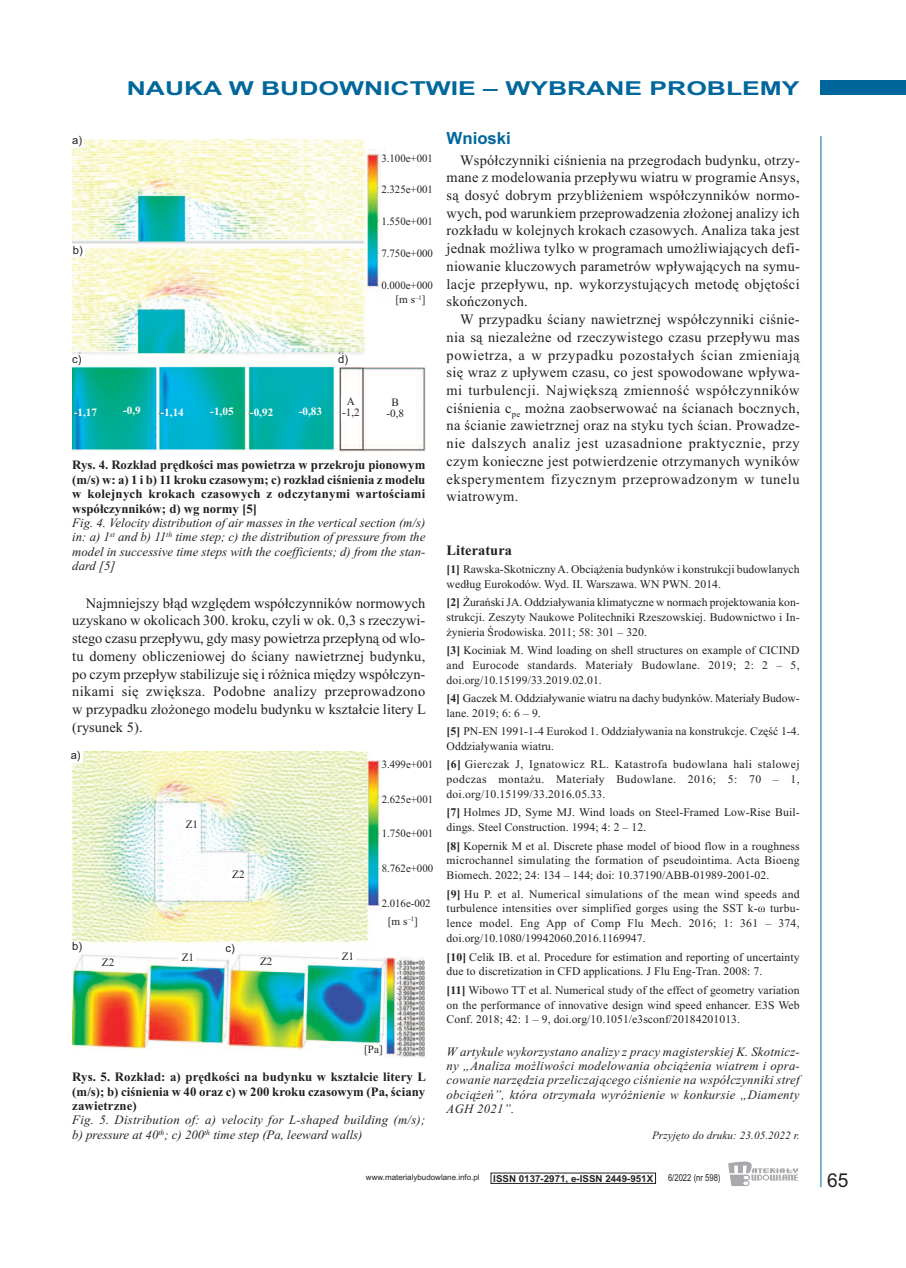
<style>
.page{position:relative;width:906px;height:1268px;background:#fff}
.page>*{position:absolute;margin:0;border:0;box-sizing:border-box;transform-origin:0 0}
.t1{font:700 19.2px "Arial";color:#00679d;scale:1.38 1}
.t2{font:19.2px "Arial";color:#231f20}
.t3{font:700 16.8px "Arial";color:#00679d}
.t4{font:14.4px/17.7px "Times New Roman";letter-spacing:.025em;color:#231f20;text-align:justify}
.t5{font:700 14.4px "Times New Roman";letter-spacing:.005em;color:#231f20}
.t6{font:italic 12.75px/14.4px "Times New Roman";letter-spacing:.02em;color:#231f20;text-align:justify}
.t7{font:700 12.75px/14.4px "Times New Roman";letter-spacing:.005em;color:#231f20;text-align:justify}
.t8{font:11.7px/14.9px "Times New Roman";letter-spacing:.005em;color:#231f20;text-align:justify}
.t9{font:11.25px/11.2px "Times New Roman";color:#231f20;text-align:center}
.t10{font:700 11.25px "Times New Roman";color:#fff}
.t11{font:italic 11.25px "Times New Roman";letter-spacing:.005em;color:#231f20}
.t12{font:11.25px "Arial";color:#231f20}
.t13{font:700 9.6px "Arial";color:#231f20}
.t14{font:9.6px "Arial";color:#231f20;scale:.8 1}
.t15{font:7.95px "Arial";color:#231f20}
.s1{font-weight:700}
</style>
<div class="page">
<div style="left:821px;top:81px;width:85px;height:14px;background:#00679d"></div>
<hr style="left:820px;top:136px;width:1px;height:1050px;background:#00679d">
<svg style="left:728px;top:1161px;width:70px;height:24px"></svg>
<img style="left:72px;top:751px;width:353px;height:306px">
<img style="left:73px;top:140px;width:352px;height:311px">
<div style="left:395px;top:295px;width:31px;height:13px;background:#fff"></div>
<div style="left:388px;top:916px;width:30px;height:13px;background:#fff"></div>
<div style="left:364px;top:1044px;width:20px;height:14px;background:#fff"></div>
<div style="left:341px;top:397px;width:19px;height:23px;background:#fff"></div>
<div style="left:386px;top:398px;width:18px;height:23px;background:#fff"></div>
<div style="left:381px;top:154px;width:53px;height:137px;background:#fff"></div>
<div style="left:382px;top:760px;width:53px;height:149px;background:#fff"></div>
<div style="left:72px;top:136px;width:12px;height:12px;background:#fff"></div>
<div style="left:71px;top:750px;width:11px;height:12px;background:#fff"></div>
<div style="left:72px;top:941px;width:12px;height:11px;background:#fff"></div>
<div style="left:225px;top:943px;width:12px;height:11px;background:#fff"></div>
<div style="left:73px;top:246px;width:12px;height:11px;background:#fff"></div>
<div style="left:72px;top:355px;width:12px;height:11px;background:#fff"></div>
<div style="left:338px;top:355px;width:12px;height:11px;background:#fff"></div>
<div style="left:184px;top:819px;width:16px;height:11px;background:#fff"></div>
<div style="left:230px;top:870px;width:17px;height:11px;background:#fff"></div>
<div style="left:100px;top:958px;width:16px;height:10px;background:#fff"></div>
<div style="left:258px;top:957px;width:16px;height:12px;background:#fff"></div>
<div style="left:180px;top:952px;width:16px;height:12px;background:#fff"></div>
<div style="left:340px;top:952px;width:16px;height:12px;background:#fff"></div>
<h1 class="t1" style="left:127px;top:77px;width:489px">NAUKA W BUDOWNICTWIE – WYBRANE PROBLEMY</h1>
<p class="t12" style="left:72px;top:134px;width:11px">a)</p>
<p class="t12" style="left:73px;top:243px;width:11px">b)</p>
<p class="t12" style="left:72px;top:352px;width:11px">c)</p>
<p class="t12" style="left:338px;top:352px;width:11px">d)</p>
<p class="t9" style="left:381px;top:152px;width:53px">3.100e+001</p>
<p class="t9" style="left:381px;top:184px;width:53px">2.325e+001</p>
<p class="t9" style="left:381px;top:216px;width:53px">1.550e+001</p>
<p class="t9" style="left:381px;top:247px;width:53px">7.750e+000</p>
<p class="t9" style="left:381px;top:279px;width:53px">0.000e+000</p>
<p class="t9" style="left:395px;top:294px;width:32px">[m s<sup>–1</sup>]</p>
<p class="t9" style="left:347px;top:395px;width:10px">A</p>
<p class="t10" style="left:74px;top:405px;width:25px">-1,17</p>
<p class="t10" style="left:123px;top:403px;width:19px">-0,9</p>
<p class="t10" style="left:161px;top:405px;width:25px">-1,14</p>
<p class="t10" style="left:210px;top:404px;width:25px">-1,05</p>
<p class="t10" style="left:250px;top:405px;width:25px">-0,92</p>
<p class="t10" style="left:299px;top:405px;width:25px">-0,83</p>
<p class="t9" style="left:342px;top:406px;width:19px">-1,2</p>
<p class="t9" style="left:386px;top:396px;width:19px">B -0,8</p>
<p class="t7" style="left:72px;top:457px;width:354px">Rys. 4. Rozkład prędkości mas powietrza w przekroju pionowym (m/s) w: a) 1 i b) 11 kroku czasowym; c) rozkład ciśnienia z modelu w kolejnych krokach czasowych z odczytanymi wartościami współczynników; d) wg normy [5]</p>
<p class="t6" style="left:72px;top:515px;width:354px">Fig. 4. Velocity distribution of air masses in the vertical section (m/s) in: a) 1<sup>st</sup> and b) 11<sup>th</sup> time step; c) the distribution of pressure from the model in successive time steps with the coefficients; d) from the stan&shy;dard [5]</p>
<p class="t4" style="left:72px;top:593px;width:355px;text-indent:14px">Najmniejszy błąd względem współczynników normowych uzyskano w okolicach 300. kroku, czyli w ok. 0,3 s rzeczywi&shy;stego czasu przepływu, gdy masy powietrza przepłyną od wlo&shy;tu domeny obliczeniowej do ściany nawietrznej budynku, po czym przepływ stabilizuje się i różnica między współczyn&shy;nikami się zwiększa. Podobne analizy przeprowadzono w przypadku złożonego modelu budynku w kształcie litery L (rysunek 5).</p>
<p class="t12" style="left:71px;top:748px;width:11px">a)</p>
<p class="t9" style="left:186px;top:818px;width:14px">Z1</p>
<p class="t9" style="left:232px;top:868px;width:14px">Z2</p>
<p class="t12" style="left:72px;top:938px;width:11px">b)</p>
<p class="t12" style="left:225px;top:940px;width:11px">c)</p>
<p class="t9" style="left:182px;top:951px;width:14px">Z1</p>
<p class="t9" style="left:342px;top:950px;width:14px">Z1</p>
<p class="t9" style="left:102px;top:956px;width:14px">Z2</p>
<p class="t9" style="left:260px;top:955px;width:14px">Z2</p>
<p class="t9" style="left:382px;top:758px;width:53px">3.499e+001</p>
<p class="t9" style="left:382px;top:793px;width:53px">2.625e+001</p>
<p class="t9" style="left:382px;top:827px;width:53px">1.750e+001</p>
<p class="t9" style="left:382px;top:862px;width:53px">8.762e+000</p>
<p class="t9" style="left:382px;top:897px;width:50px">2.016e-002</p>
<p class="t9" style="left:388px;top:915px;width:32px">[m s<sup>–1</sup>]</p>
<p class="t9" style="left:364px;top:1042px;width:20px">[Pa]</p>
<p class="t7" style="left:72px;top:1069px;width:355px">Rys. 5. Rozkład: a) prędkości na budynku w kształcie litery L (m/s); b) ciśnienia w 40 oraz c) w 200 kroku czasowym (Pa, ściany zawietrzne)</p>
<p class="t6" style="left:72px;top:1112px;width:354px">Fig. 5. Distribution of: a) velocity for L-shaped building (m/s); b) pressure at 40<sup>th</sup>; c) 200<sup>th</sup> time step (Pa, leeward walls)</p>
<h2 class="t3" style="left:446px;top:129px;width:66px">Wnioski</h2>
<p class="t4" style="left:446px;top:151px;width:355px;text-indent:14px">Współczynniki ciśnienia na przegrodach budynku, otrzy&shy;mane z modelowania przepływu wiatru w programie Ansys, są dosyć dobrym przybliżeniem współczynników normo&shy;wych, pod warunkiem przeprowadzenia złożonej analizy ich rozkładu w kolejnych krokach czasowych. Analiza taka jest jednak możliwa tylko w programach umożliwiających defi&shy;niowanie kluczowych parametrów wpływających na symu&shy;lacje przepływu, np. wykorzystujących metodę objętości skończonych.</p>
<p class="t4" style="left:446px;top:310px;width:355px;text-indent:14px">W przypadku ściany nawietrznej współczynniki ciśnie&shy;nia są niezależne od rzeczywistego czasu przepływu mas powietrza, a w przypadku pozostałych ścian zmieniają się wraz z upływem czasu, co jest spowodowane wpływa&shy;mi turbulencji. Największą zmienność współczynników ciśnienia c<sub>pe</sub> można zaobserwować na ścianach bocznych, na ścianie zawietrznej oraz na styku tych ścian. Prowadze&shy;nie dalszych analiz jest uzasadnione praktycznie, przy czym konieczne jest potwierdzenie otrzymanych wyników eksperymentem fizycznym przeprowadzonym w tunelu wiatrowym.</p>
<p class="t5" style="left:446px;top:541px;width:67px">Literatura</p>
<p class="t8" style="left:446px;top:561px;width:354px"><span class="s1">[1]</span> Rawska-SkotnicznyA. Obciążenia budynków i konstrukcji budowlanych według Eurokodów. Wyd. II. Warszawa. WN PWN. 2014.</p>
<p class="t8" style="left:446px;top:594px;width:354px"><span class="s1">[2]</span> Żurański JA. Oddziaływania klimatyczne w normach projektowania kon&shy;strukcji. Zeszyty Naukowe Politechniki Rzeszowskiej. Budownictwo i In&shy;żynieria Środowiska. 2011; 58: 301 – 320.</p>
<p class="t8" style="left:446px;top:642px;width:354px"><span class="s1">[3]</span> Kociniak M. Wind loading on shell structures on example of CICIND and Eurocode standards. Materiały Budowlane. 2019; 2: 2 – 5, doi.org/10.15199/33.2019.02.01.</p>
<p class="t8" style="left:446px;top:690px;width:354px"><span class="s1">[4]</span> Gaczek M. Oddziaływanie wiatru na dachy budynków. Materiały Budow&shy;lane. 2019; 6: 6 – 9.</p>
<p class="t8" style="left:446px;top:723px;width:354px"><span class="s1">[5]</span> PN-EN 1991-1-4 Eurokod 1. Oddziaływania na konstrukcje. Część 1-4.<br>Oddziaływania wiatru.</p>
<p class="t8" style="left:446px;top:756px;width:354px"><span class="s1">[6]</span> Gierczak J, Ignatowicz RL. Katastrofa budowlana hali stalowej podczas montażu. Materiały Budowlane. 2016; 5: 70 – 1, doi.org/10.15199/33.2016.05.33.</p>
<p class="t8" style="left:446px;top:804px;width:354px"><span class="s1">[7]</span> Holmes JD, Syme MJ. Wind loads on Steel-Framed Low-Rise Buil&shy;dings. Steel Construction. 1994; 4: 2 – 12.</p>
<p class="t8" style="left:446px;top:837px;width:354px"><span class="s1">[8]</span> Kopernik M et al. Discrete phase model of biood flow in a roughness microchannel simulating the formation of pseudointima. Acta Bioeng Biomech. 2022; 24: 134 – 144; doi: 10.37190/ABB-01989-2001-02.</p>
<p class="t8" style="left:446px;top:886px;width:354px"><span class="s1">[9]</span> Hu P. et al. Numerical simulations of the mean wind speeds and turbulence intensities over simplified gorges using the SST k-ω turbu&shy;lence model. Eng App of Comp Flu Mech. 2016; 1: 361 – 374, doi.org/10.1080/19942060.2016.1169947.</p>
<p class="t8" style="left:446px;top:948px;width:354px"><span class="s1">[10]</span> Celik IB. et al. Procedure for estimation and reporting of uncertainty due to discretization in CFD applications. J Flu Eng-Tran. 2008: 7.</p>
<p class="t8" style="left:446px;top:982px;width:354px"><span class="s1">[11]</span> Wibowo TT et al. Numerical study of the effect of geometry variation on the performance of innovative design wind speed enhancer. E3S Web Conf. 2018; 42: 1 – 9, doi.org/10.1051/e3sconf/20184201013.</p>
<p class="t6" style="left:446px;top:1043px;width:355px">W artykule wykorzystano analizy z pracy magisterskiej K. Skotnicz&shy;ny „Analiza możliwości modelowania obciążenia wiatrem i opra&shy;cowanie narzędzia przeliczającego ciśnienie na współczynniki stref obciążeń”, która otrzymała wyróżnienie w konkursie „Diamenty AGH 2021”.</p>
<p class="t11" style="left:652px;top:1128px;width:149px">Przyjęto do druku: 23.05.2022 r.</p>
<p class="t15" style="left:366px;top:1172px;width:115px">www.materialybudowlane.info.pl</p>
<p class="t13" style="left:493px;top:1172px;width:161px">ISSN 0137-2971, e-ISSN 2449-951X</p>
<p class="t14" style="left:668px;top:1171px;width:67px">6/2022 (nr 598)</p>
<h1 class="t2" style="left:827px;top:1168px;width:23px">65</h1>
</div>
